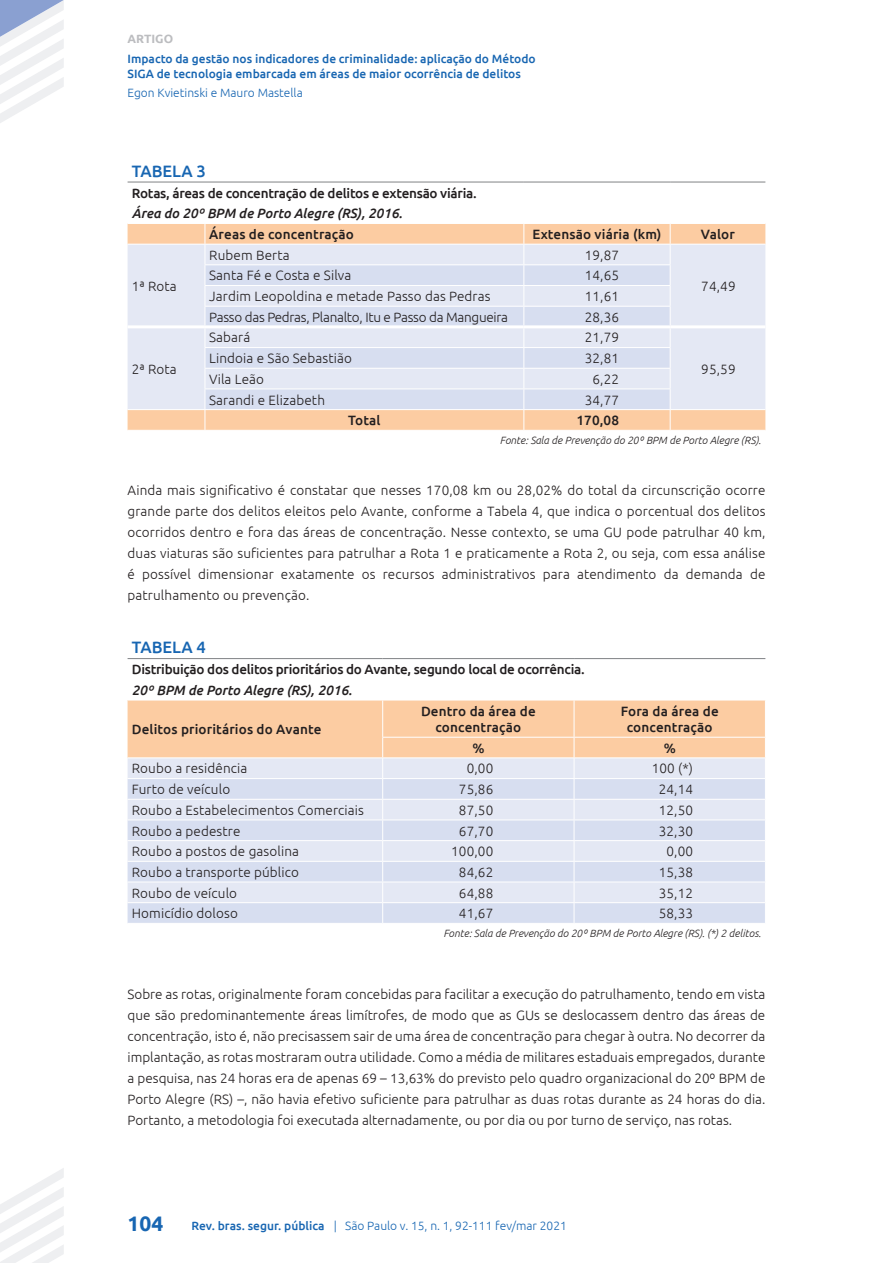
<style>
.page{position:relative;width:893px;height:1263px;background:#fff}
.page>*{position:absolute;margin:0;border:0;box-sizing:border-box;transform-origin:0 0}
.t1{font:700 21px "Ubuntu";color:#1866b2}
.t2{font:500 16.5px "Ubuntu";color:#1866b2}
.t3{font:300 13.5px/21px "Ubuntu";letter-spacing:.01em;color:#231f20;text-align:justify}
.t4{font:500 13.5px/16.5px "Ubuntu";color:#231f20;text-align:center}
.t5{font:500 13.5px "Ubuntu";letter-spacing:-.02em;color:#231f20}
.t6{font:italic 500 13.5px "Ubuntu";color:#231f20}
.t7{font:300 13.5px "Ubuntu";letter-spacing:-.02em;color:#231f20}
.t8{font:500 12px/15px "Ubuntu";color:#1866b2}
.t9{font:300 12px "Ubuntu";color:#1866b2}
.t10{font:700 12px "Ubuntu";color:#bcbdc0}
.t11{font:italic 300 10.5px "Ubuntu";color:#231f20}
.s1{font-weight:500}
</style>
<div class="page">
<svg style="left:0;top:1168px;width:64px;height:95px"></svg>
<svg style="left:0;top:0;width:64px;height:123px"></svg>
<svg style="left:128px;top:224px;width:637px;height:206px;background:#fccca3"></svg>
<div style="left:128px;top:245px;width:637px;height:164px;background:#e4e8f4"></div>
<svg style="left:206px;top:265px;width:464px;height:144px;background:#dde2f1"></svg>
<hr style="left:128px;top:182px;width:77px;height:1px;background:#808285">
<hr style="left:205px;top:182px;width:319px;height:1px;background:#808285">
<hr style="left:524px;top:182px;width:146px;height:1px;background:#808285">
<hr style="left:670px;top:182px;width:95px;height:1px;background:#808285">
<hr style="left:128px;top:244px;width:77px;height:1px;background:#fff">
<hr style="left:205px;top:244px;width:319px;height:1px;background:#fff">
<hr style="left:524px;top:244px;width:146px;height:1px;background:#fff">
<hr style="left:670px;top:244px;width:95px;height:1px;background:#fff">
<hr style="left:205px;top:264px;width:319px;height:1px;background:#fff">
<hr style="left:524px;top:264px;width:146px;height:1px;background:#fff">
<hr style="left:205px;top:285px;width:319px;height:1px;background:#fff">
<hr style="left:524px;top:285px;width:146px;height:1px;background:#fff">
<hr style="left:205px;top:306px;width:319px;height:1px;background:#fff">
<hr style="left:524px;top:306px;width:146px;height:1px;background:#fff">
<hr style="left:205px;top:347px;width:319px;height:1px;background:#fff">
<hr style="left:524px;top:347px;width:146px;height:1px;background:#fff">
<hr style="left:205px;top:368px;width:319px;height:1px;background:#fff">
<hr style="left:524px;top:368px;width:146px;height:1px;background:#fff">
<hr style="left:205px;top:389px;width:319px;height:1px;background:#fff">
<hr style="left:524px;top:389px;width:146px;height:1px;background:#fff">
<hr style="left:128px;top:409px;width:77px;height:1px;background:#fff">
<hr style="left:205px;top:409px;width:319px;height:1px;background:#fff">
<svg style="left:205px;top:224px;width:1px;height:206px"></svg>
<hr style="left:524px;top:409px;width:146px;height:1px;background:#fff">
<svg style="left:523px;top:224px;width:1px;height:206px"></svg>
<hr style="left:670px;top:409px;width:95px;height:1px;background:#fff">
<svg style="left:670px;top:224px;width:1px;height:206px"></svg>
<hr style="left:205px;top:325px;width:319px;height:3px;background:#fff">
<hr style="left:524px;top:325px;width:146px;height:3px;background:#fff">
<hr style="left:670px;top:325px;width:95px;height:3px;background:#fff">
<hr style="left:128px;top:325px;width:77px;height:3px;background:#fff">
<hr style="left:128px;top:658px;width:255px;height:1px;background:#808285">
<hr style="left:383px;top:658px;width:191px;height:1px;background:#808285">
<hr style="left:574px;top:658px;width:191px;height:1px;background:#808285">
<svg style="left:128px;top:700px;width:638px;height:223px;background:#e6dede"></svg>
<p class="t10" style="left:128px;top:32px;width:47px">ARTIGO</p>
<p class="t8" style="left:128px;top:50px;width:410px">Impacto da gestão nos indicadores de criminalidade: aplicação do Método<br>SIGA de tecnologia embarcada em áreas de maior ocorrência de delitos</p>
<p class="t9" style="left:128px;top:85px;width:177px">Egon Kvietinski e Mauro Mastella</p>
<p class="t2" style="left:132px;top:161px;width:42px">Tabela</p>
<p class="t2" style="left:197px;top:161px;width:11px">3</p>
<p class="t5" style="left:132px;top:184px;width:346px">Rotas, áreas de concentração de delitos e extensão viária.</p>
<p class="t6" style="left:132px;top:205px;width:272px">Área do 20º BPM de Porto Alegre (RS), 2016.</p>
<p class="t4" style="left:209px;top:225px;width:146px">Áreas de concentração</p>
<p class="t4" style="left:532px;top:225px;width:130px">Extensão viária (km)</p>
<p class="t4" style="left:701px;top:225px;width:36px">Valor</p>
<p class="t3" style="left:132px;top:275px;width:47px">1ª Rota</p>
<p class="t3" style="left:209px;top:244px;width:82px">Rubem Berta</p>
<p class="t3" style="left:585px;top:244px;width:36px">19,87</p>
<p class="t3" style="left:209px;top:265px;width:144px">Santa Fé e Costa e Silva</p>
<p class="t3" style="left:585px;top:265px;width:36px">14,65</p>
<p class="t3" style="left:209px;top:285px;width:283px">Jardim Leopoldina e metade Passo das Pedras</p>
<p class="t3" style="left:585px;top:285px;width:36px">11,61</p>
<p class="t7" style="left:209px;top:309px;width:300px">Passo das Pedras, Planalto, Itu e Passo da Mangueira</p>
<p class="t3" style="left:585px;top:306px;width:36px">28,36</p>
<p class="t3" style="left:701px;top:275px;width:36px">74,49</p>
<p class="t3" style="left:209px;top:327px;width:43px">Sabará</p>
<p class="t3" style="left:585px;top:327px;width:36px">21,79</p>
<p class="t3" style="left:209px;top:347px;width:144px">Lindoia e São Sebastião</p>
<p class="t3" style="left:585px;top:347px;width:36px">32,81</p>
<p class="t3" style="left:209px;top:368px;width:56px">Vila Leão</p>
<p class="t3" style="left:592px;top:368px;width:28px">6,22</p>
<p class="t3" style="left:209px;top:389px;width:117px">Sarandi e Elizabeth</p>
<p class="t3" style="left:585px;top:389px;width:36px">34,77</p>
<p class="t4" style="left:348px;top:412px;width:34px">Total</p>
<p class="t4" style="left:576px;top:412px;width:44px">170,08</p>
<p class="t11" style="left:500px;top:433px;width:263px">Fonte: Sala de Prevenção do 20º BPM de Porto Alegre (RS).</p>
<p class="t3" style="left:128px;top:479px;width:639px">Ainda mais significativo é constatar que nesses 170,08 km ou 28,02% do total da circunscrição ocorre grande parte dos delitos eleitos pelo Avante, conforme a Tabela 4, que indica o porcentual dos delitos ocorridos dentro e fora das áreas de concentração. Nesse contexto, se uma GU pode patrulhar 40 km, duas viaturas são suficientes para patrulhar a Rota 1 e praticamente a Rota 2, ou seja, com essa análise é possível dimensionar exatamente os recursos administrativos para atendimento da demanda de patrulhamento ou prevenção.</p>
<p class="t2" style="left:132px;top:637px;width:42px">Tabela</p>
<p class="t2" style="left:197px;top:637px;width:11px">4</p>
<p class="t5" style="left:132px;top:661px;width:454px">Distribuição dos delitos prioritários do Avante, segundo local de ocorrência.</p>
<p class="t6" style="left:132px;top:682px;width:222px">20º BPM de Porto Alegre (RS), 2016.</p>
<p class="t4" style="left:132px;top:721px;width:191px">Delitos prioritários do Avante</p>
<p class="t3" style="left:132px;top:358px;width:47px">2ª Rota</p>
<p class="t3" style="left:701px;top:358px;width:36px">95,59</p>
<p class="t4" style="left:421px;top:702px;width:116px">Dentro da área de concentração</p>
<p class="t4" style="left:621px;top:702px;width:99px">Fora da área de concentração</p>
<p class="t4" style="left:472px;top:739px;width:14px">%</p>
<p class="t4" style="left:664px;top:739px;width:14px">%</p>
<p class="t3" style="left:132px;top:758px;width:117px">Roubo a residência</p>
<p class="t3" style="left:467px;top:758px;width:28px">0,00</p>
<p class="t3" style="left:652px;top:758px;width:43px">100 (*)</p>
<p class="t3" style="left:132px;top:778px;width:100px">Furto de veículo</p>
<p class="t3" style="left:459px;top:778px;width:36px">75,86</p>
<p class="t3" style="left:659px;top:778px;width:36px">24,14</p>
<p class="t3" style="left:132px;top:799px;width:234px">Roubo a Estabelecimentos Comerciais</p>
<p class="t3" style="left:459px;top:799px;width:36px">87,50</p>
<p class="t3" style="left:659px;top:799px;width:36px">12,50</p>
<p class="t3" style="left:132px;top:820px;width:110px">Roubo a pedestre</p>
<p class="t3" style="left:459px;top:820px;width:36px">67,70</p>
<p class="t3" style="left:659px;top:820px;width:36px">32,30</p>
<p class="t3" style="left:132px;top:840px;width:169px">Roubo a postos de gasolina</p>
<p class="t3" style="left:451px;top:840px;width:44px">100,00</p>
<p class="t3" style="left:667px;top:840px;width:28px">0,00</p>
<p class="t3" style="left:132px;top:861px;width:169px">Roubo a transporte público</p>
<p class="t3" style="left:459px;top:861px;width:36px">84,62</p>
<p class="t3" style="left:659px;top:861px;width:36px">15,38</p>
<p class="t3" style="left:132px;top:882px;width:107px">Roubo de veículo</p>
<p class="t3" style="left:459px;top:882px;width:36px">64,88</p>
<p class="t3" style="left:659px;top:882px;width:36px">35,12</p>
<p class="t3" style="left:132px;top:903px;width:108px">Homicídio doloso</p>
<p class="t3" style="left:459px;top:903px;width:36px">41,67</p>
<p class="t3" style="left:659px;top:903px;width:36px">58,33</p>
<p class="t11" style="left:444px;top:926px;width:319px">Fonte: Sala de Prevenção do 20º BPM de Porto Alegre (RS). (*) 2 delitos.</p>
<p class="t3" style="left:128px;top:983px;width:639px">Sobre as rotas, originalmente foram concebidas para facilitar a execução do patrulhamento, tendo em vista que são predominantemente áreas limítrofes, de modo que as GUs se deslocassem dentro das áreas de concentração, isto é, não precisassem sair de uma área de concentração para chegar à outra. No decorrer da implantação, as rotas mostraram outra utilidade. Como a média de militares estaduais empregados, durante a pesquisa, nas 24 horas era de apenas 69 – 13,63% do previsto pelo quadro organizacional do 20º BPM de Porto Alegre (RS) –, não havia efetivo suficiente para patrulhar as duas rotas durante as 24 horas do dia.<br>Portanto, a metodologia foi executada alternadamente, ou por dia ou por turno de serviço, nas rotas.</p>
<h1 class="t1" style="left:128px;top:1211px;width:37px">104</h1>
<p class="t9" style="left:191px;top:1218px;width:377px"><span class="s1">Rev. bras. segur. pública</span> | São Paulo v. 15, n. 1, 92-111 fev/mar 2021</p>
</div>
